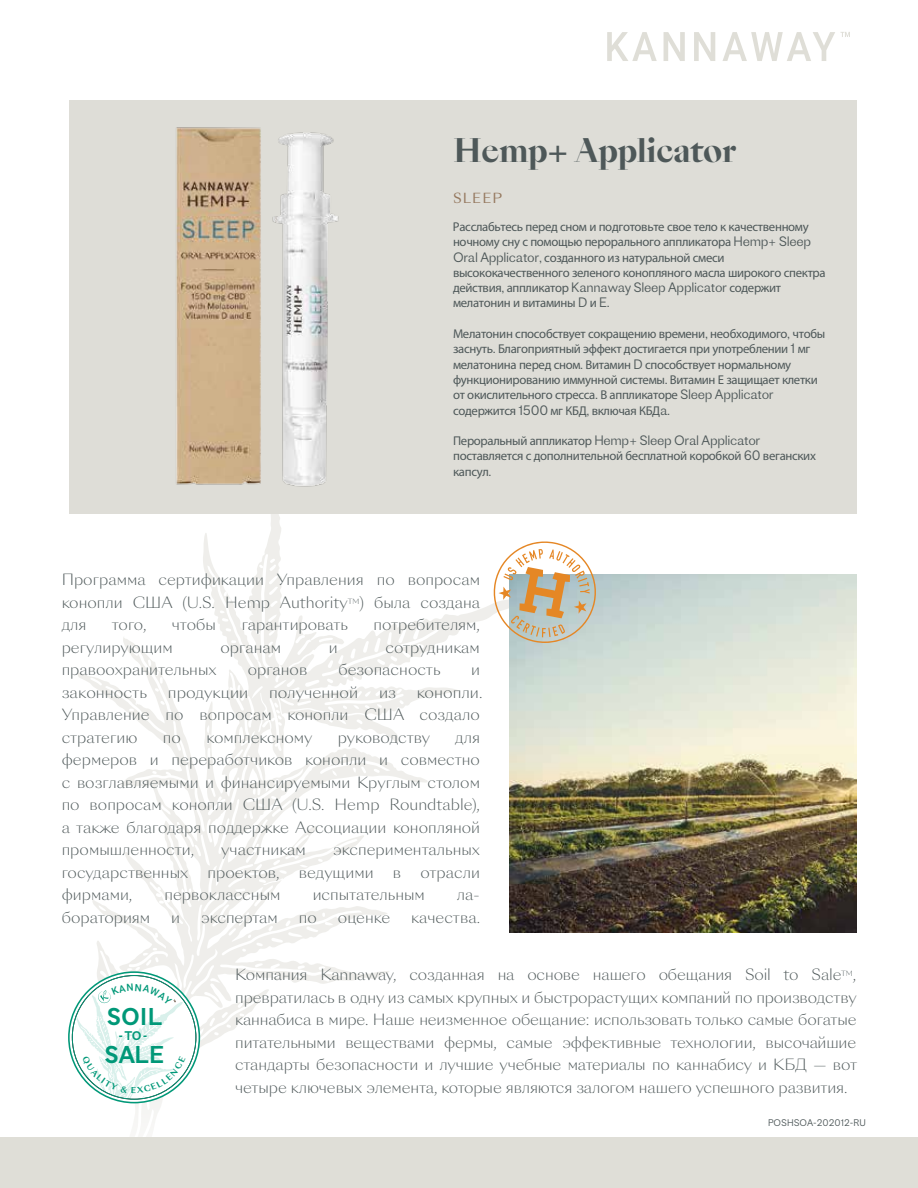
<style>
.page{position:relative;width:918px;height:1188px;background:#fff}
.page>*{position:absolute;margin:0;border:0;box-sizing:border-box;transform-origin:0 0}
.t1{font:700 31.5px "Sang Bleu Empire";letter-spacing:-.01em;color:#4e5859}
.t2{font:22.65px/37.7px "Proto Grotesk";color:#009878}
.t3{font:300 15px/22.5px "Sang Bleu Sunrise";color:#4e5859;text-align:justify}
.t4{font:13.5px "Sang Bleu Sunrise";letter-spacing:.08em;color:#95785e}
.t5{font:12.75px/15.3px "Myriad Pro";letter-spacing:-.025em;color:#4e5859}
.t6{font:300 12.75px "Proto Grotesk";letter-spacing:-.025em;color:#4e5859}
.t7{font:11.7px "Proto Grotesk";color:#009878}
.t8{font:300 9px "Proto Grotesk";color:#4e5859}
.s1{font-family:"Proto Grotesk";font-weight:300}
.s2{font-family:"Myriad Pro";font-weight:400}
</style>
<div class="page">
<div style="left:69px;top:100px;width:787px;height:414px;background:#deddd7"></div>
<svg style="left:607px;top:32px;width:50px;height:29px"></svg>
<svg style="left:664px;top:32px;width:21px;height:29px"></svg>
<svg style="left:694px;top:32px;width:21px;height:29px"></svg>
<svg style="left:723px;top:32px;width:127px;height:29px"></svg>
<svg style="left:78px;top:545px;width:432px;height:388px"></svg>
<svg style="left:90px;top:554px;width:349px;height:493px"></svg>
<img style="left:510px;top:574px;width:346px;height:359px">
<svg style="left:492px;top:541px;width:106px;height:102px"></svg>
<div style="left:0;top:1137px;width:918px;height:51px;background:#dfded7"></div>
<img style="left:176px;top:127px;width:318px;height:418px">
<svg style="left:68px;top:971px;width:132px;height:132px"></svg>
<h1 class="t1" style="left:453px;top:128px;width:285px">Hemp+ Applicator</h1>
<p class="t4" style="left:453px;top:189px;width:51px">SLEEP</p>
<p class="t5" style="left:453px;top:219px;width:374px">Расслабьтесь перед сном и подготовьте свое тело к качественному ночному сну с помощью перорального аппликатора <span class="s1">Hemp+ Sleep Oral Applicator,</span> созданного из натуральной смеси высококачественного зеленого конопляного масла широкого спектра действия<span class="s1">,</span> аппликатор <span class="s1">Kannaway Sleep Applicator</span> содержит мелатонин и витамины <span class="s1">D</span> и <span class="s1">E.</span></p>
<p class="t5" style="left:453px;top:326px;width:374px">Мелатонин способствует сокращению времени<span class="s1">,</span> необходимого<span class="s1">,</span> чтобы заснуть<span class="s1">.</span> Благоприятный эффект достигается при употреблении <span class="s1">1</span> мг мелатонина перед сном<span class="s1">.</span> Витамин <span class="s1">D</span> способствует нормальному функционированию иммунной системы<span class="s1">.</span> Витамин Е защищает клетки от окислительного стресса<span class="s1">.</span> В аппликаторе <span class="s1">Sleep Applicator </span>содержится <span class="s1">1500</span> мг КБД<span class="s1">,</span> включая КБД<span class="s1">a.</span></p>
<p class="t6" style="left:453px;top:431px;width:309px"><span class="s2">Пероральный аппликатор</span> Hemp+ Sleep Oral Applicator</p>
<p class="t5" style="left:453px;top:448px;width:364px">поставляется с дополнительной бесплатной коробкой <span class="s1">60</span> веганских капсул<span class="s1">.</span></p>
<p class="t3" style="left:62px;top:569px;width:420px">Программа сертификации Управления по вопросам конопли США (U.S. Hemp Authority<sup>TM</sup>) была создана для</p>
<p class="t3" style="left:112px;top:614px;width:36px">того,</p>
<p class="t3" style="left:172px;top:614px;width:46px">чтобы</p>
<p class="t3" style="left:242px;top:614px;width:108px">гарантировать</p>
<p class="t3" style="left:374px;top:614px;width:108px">потребителям,</p>
<p class="t3" style="left:62px;top:637px;width:113px">регулирующим</p>
<p class="t3" style="left:221px;top:637px;width:62px">органам</p>
<p class="t3" style="left:329px;top:637px;width:10px">и</p>
<p class="t3" style="left:385px;top:637px;width:96px">сотрудникам</p>
<p class="t3" style="left:62px;top:659px;width:156px">правоохранительных</p>
<p class="t3" style="left:248px;top:659px;width:61px">органов</p>
<p class="t3" style="left:338px;top:659px;width:104px">безопасность</p>
<p class="t3" style="left:471px;top:659px;width:10px">и</p>
<p class="t3" style="left:62px;top:682px;width:87px">законность</p>
<p class="t3" style="left:168px;top:682px;width:82px">продукции</p>
<p class="t3" style="left:269px;top:682px;width:91px">полученной</p>
<p class="t3" style="left:379px;top:682px;width:18px">из</p>
<p class="t3" style="left:62px;top:682px;width:422px;text-align:left;text-indent:355px">конопли.<br>Управление по вопросам конопли США создало стратегию</p>
<p class="t3" style="left:163px;top:727px;width:20px">по</p>
<p class="t3" style="left:207px;top:727px;width:108px">комплексному</p>
<p class="t3" style="left:338px;top:727px;width:94px">руководству</p>
<p class="t3" style="left:62px;top:727px;width:420px;text-indent:393px">для фермеров и переработчиков конопли и совместно с возглавляемыми и финансируемыми Круглым столом по вопросам конопли США (U.S. Hemp Roundtable), а также благодаря поддержке Ассоциации конопляной промышленности,</p>
<p class="t3" style="left:221px;top:839px;width:86px">участникам</p>
<p class="t3" style="left:333px;top:839px;width:148px">экспериментальных</p>
<p class="t3" style="left:62px;top:862px;width:128px">государственных</p>
<p class="t3" style="left:208px;top:862px;width:73px">проектов,</p>
<p class="t3" style="left:299px;top:862px;width:76px">ведущими</p>
<p class="t3" style="left:393px;top:862px;width:10px">в</p>
<p class="t3" style="left:420px;top:862px;width:61px">отрасли</p>
<p class="t3" style="left:62px;top:884px;width:72px">фирмами,</p>
<p class="t3" style="left:165px;top:884px;width:118px">первоклассным</p>
<p class="t3" style="left:313px;top:884px;width:114px">испытательным</p>
<p class="t3" style="left:457px;top:884px;width:25px">ла-</p>
<p class="t3" style="left:62px;top:907px;width:90px">бораториям</p>
<p class="t3" style="left:171px;top:907px;width:10px">и</p>
<p class="t3" style="left:201px;top:907px;width:78px">экспертам</p>
<p class="t3" style="left:299px;top:907px;width:20px">по</p>
<p class="t3" style="left:338px;top:907px;width:54px">оценке</p>
<p class="t3" style="left:411px;top:907px;width:70px">качества.</p>
<h2 class="t2" style="left:104px;top:997px;width:62px">SOIL<br>SALE</h2>
<p class="t7" style="left:119px;top:1027px;width:31px">-TO-</p>
<p class="t3" style="left:235px;top:964px;width:623px">Компания Kannaway, созданная на основе нашего обещания Soil to Sale<sup>TM</sup>, превратилась в одну из самых крупных и быстрорастущих компаний по производству каннабиса в мире. Наше неизменное обещание: использовать только самые богатые питательными веществами фермы, самые эффективные технологии, высочайшие стандарты безопасности и лучшие учебные материалы по каннабису и КБД — вот четыре ключевых элемента, которые являются залогом нашего успешного развития.</p>
<p class="t8" style="left:768px;top:1116px;width:99px">POSHSOA-202012-RU</p>
</div>
